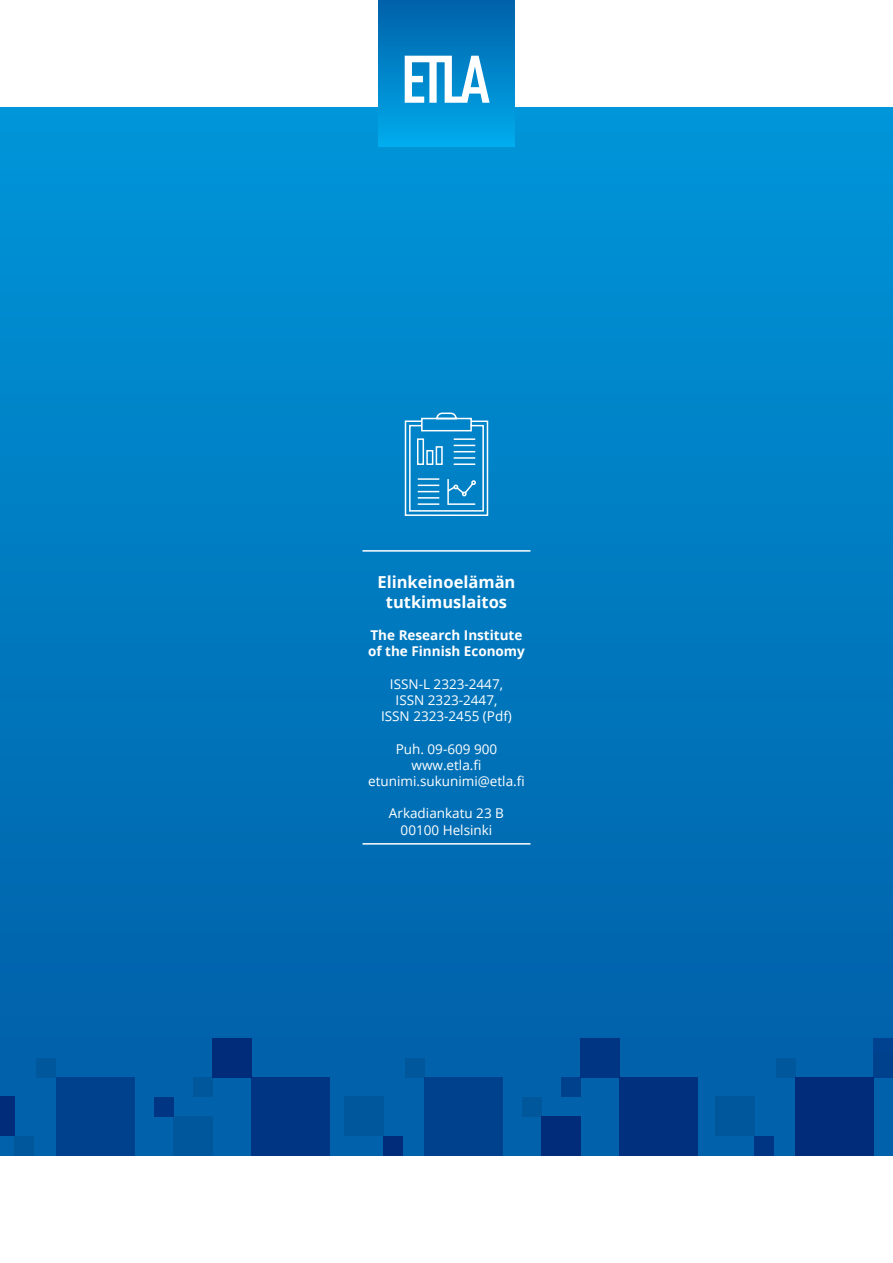
<style>
.page{position:relative;width:893px;height:1263px;background:#fff}
.page>*{position:absolute;margin:0;border:0;box-sizing:border-box;transform-origin:0 0}
.t1{font:700 16.5px/19.8px "Open Sans";color:#fff;text-align:center}
.t2{font:13.5px/16.2px "Open Sans";color:#fff;text-align:center}
.t3{font:700 13.5px/16.2px "Open Sans";color:#fff}
</style>
<div class="page">
<div style="left:0;top:108px;width:893px;height:1047px;background:linear-gradient(to bottom,#0095d8,#015ca5)"></div>
<div style="left:251px;top:1077px;width:78px;height:78px;background:#003583"></div>
<div style="left:620px;top:1077px;width:78px;height:78px;background:#00307e"></div>
<div style="left:56px;top:1077px;width:78px;height:78px;background:#00418e"></div>
<div style="left:796px;top:1077px;width:78px;height:78px;background:#002c79"></div>
<div style="left:425px;top:1077px;width:78px;height:78px;background:#00418e"></div>
<div style="left:212px;top:1038px;width:39px;height:39px;background:#002c79"></div>
<div style="left:581px;top:1038px;width:39px;height:39px;background:#003583"></div>
<div style="left:874px;top:1038px;width:19px;height:39px;background:#00418e"></div>
<div style="left:173px;top:1116px;width:39px;height:39px;background:#00579b"></div>
<div style="left:542px;top:1116px;width:39px;height:39px;background:#002c79"></div>
<div style="left:715px;top:1097px;width:39px;height:39px;background:#00579b"></div>
<div style="left:0;top:1097px;width:15px;height:39px;background:#002c79"></div>
<div style="left:193px;top:1077px;width:19px;height:20px;background:#00579b"></div>
<div style="left:561px;top:1077px;width:20px;height:20px;background:#00418e"></div>
<div style="left:37px;top:1058px;width:19px;height:19px;background:#00579b"></div>
<div style="left:776px;top:1058px;width:20px;height:19px;background:#00579b"></div>
<div style="left:405px;top:1058px;width:20px;height:19px;background:#00579b"></div>
<div style="left:15px;top:1136px;width:19px;height:19px;background:#00579b"></div>
<div style="left:754px;top:1136px;width:20px;height:19px;background:#003583"></div>
<div style="left:383px;top:1136px;width:20px;height:19px;background:#002c79"></div>
<div style="left:154px;top:1097px;width:19px;height:19px;background:#003583"></div>
<div style="left:522px;top:1097px;width:20px;height:19px;background:#00579b"></div>
<div style="left:344px;top:1097px;width:39px;height:39px;background:#00579b"></div>
<svg style="left:404px;top:412px;width:85px;height:105px;background:#339ad1"></svg>
<div style="left:378px;top:0;width:136px;height:147px;background:linear-gradient(to bottom,#0160a9,#01aced)"></div>
<svg style="left:405px;top:56px;width:85px;height:47px"></svg>
<hr style="left:362px;top:843px;width:168px;height:2px;background:#fff">
<hr style="left:362px;top:550px;width:168px;height:2px;background:#fff">
<p class="t1" style="left:377px;top:572px;width:139px">Elinkeinoelämän tutkimuslaitos</p>
<p class="t3" style="left:368px;top:627px;width:158px">The Research Institute of the Finnish Economy</p>
<p class="t2" style="left:381px;top:675px;width:132px">ISSN-L 2323-2447,<br>ISSN 2323-2447,<br>ISSN 2323-2455 (Pdf)</p>
<p class="t2" style="left:368px;top:740px;width:158px">Puh. 09-609 900 www.etla.fi etunimi.sukunimi@etla.fi</p>
<p class="t2" style="left:389px;top:805px;width:116px">Arkadiankatu 23 B<br>00100 Helsinki</p>
</div>
